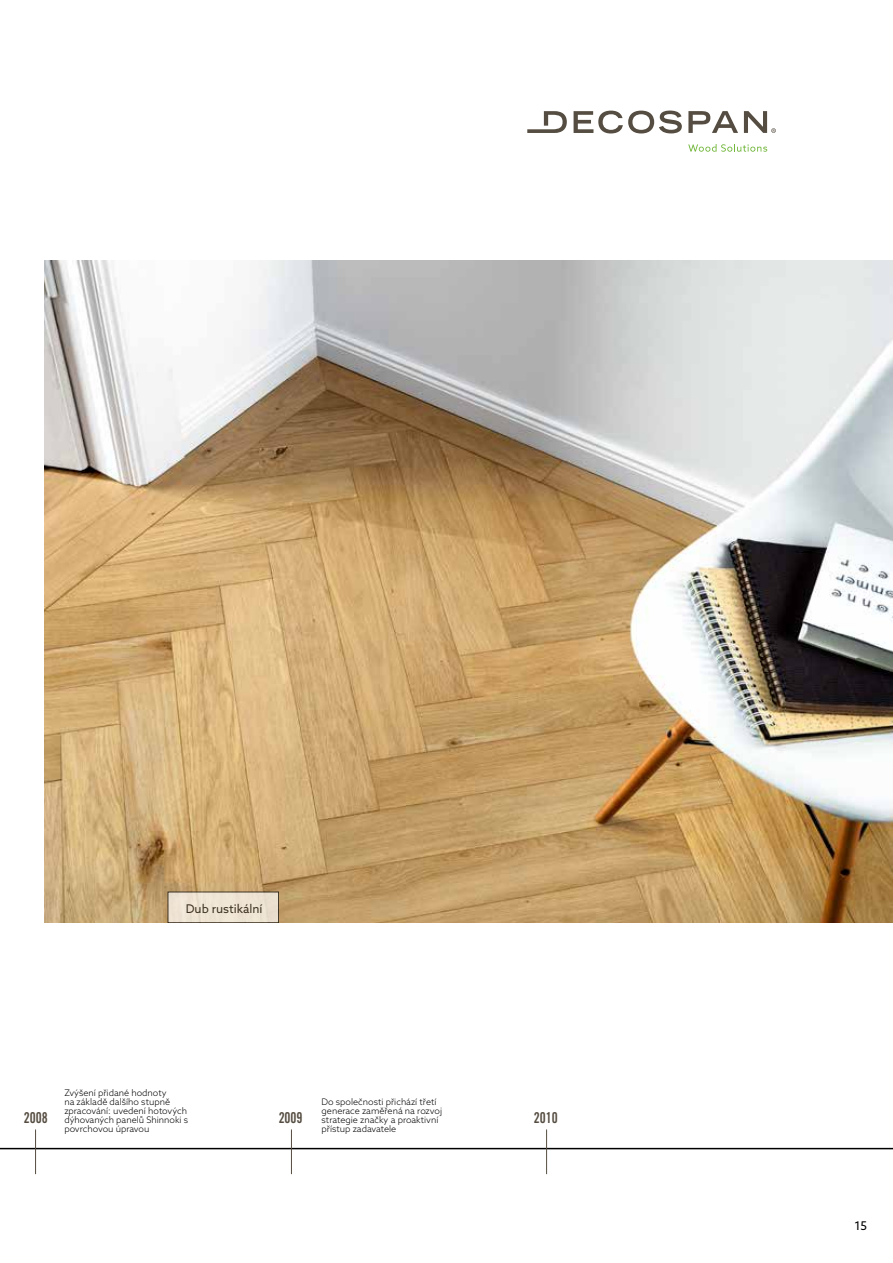
<style>
.page{position:relative;width:893px;height:1263px;background:#fff}
.page>*{position:absolute;margin:0;border:0;box-sizing:border-box;transform-origin:0 0}
.t1{font:15px "Trade Gothic LT Std Bd Cn 20";color:#554d41;scale:.9 1}
.t2{font:12px "Azo Sans";color:#000}
.t3{font:300 9px/9px "Azo Sans";color:#000}
</style>
<div class="page">
<img style="left:45px;top:261px;width:848px;height:662px">
<hr style="left:0;top:1148px;width:893px;height:1px;background:#000">
<hr style="left:35px;top:1129px;width:1px;height:45px;background:#554d41">
<hr style="left:291px;top:1129px;width:1px;height:45px;background:#554d41">
<div style="left:168px;top:892px;width:111px;height:31px;background:#eee4d4"></div>
<hr style="left:546px;top:1129px;width:1px;height:45px;background:#554d41">
<svg style="left:688px;top:111px;width:50px;height:22px"></svg>
<svg style="left:574px;top:111px;width:108px;height:22px"></svg>
<svg style="left:527px;top:111px;width:40px;height:22px"></svg>
<svg style="left:744px;top:111px;width:32px;height:22px"></svg>
<svg style="left:688px;top:144px;width:79px;height:8px"></svg>
<h2 class="t2" style="left:186px;top:900px;width:78px">Dub rustikální</h2>
<p class="t3" style="left:64px;top:1088px;width:125px">Zvýšení přidané hodnoty<br>na základě dalšího stupně zpracování: uvedení hotových dýhovaných panelů Shinnoki s povrchovou úpravou</p>
<p class="t3" style="left:322px;top:1097px;width:122px">Do společnosti přichází třetí generace zaměřená na rozvoj strategie značky a proaktivní přístup zadavatele</p>
<h1 class="t1" style="left:24px;top:1109px;width:28px">2008</h1>
<h1 class="t1" style="left:279px;top:1109px;width:28px">2009</h1>
<h1 class="t1" style="left:534px;top:1109px;width:28px">2010</h1>
<h2 class="t2" style="left:854px;top:1218px;width:14px">15</h2>
</div>
